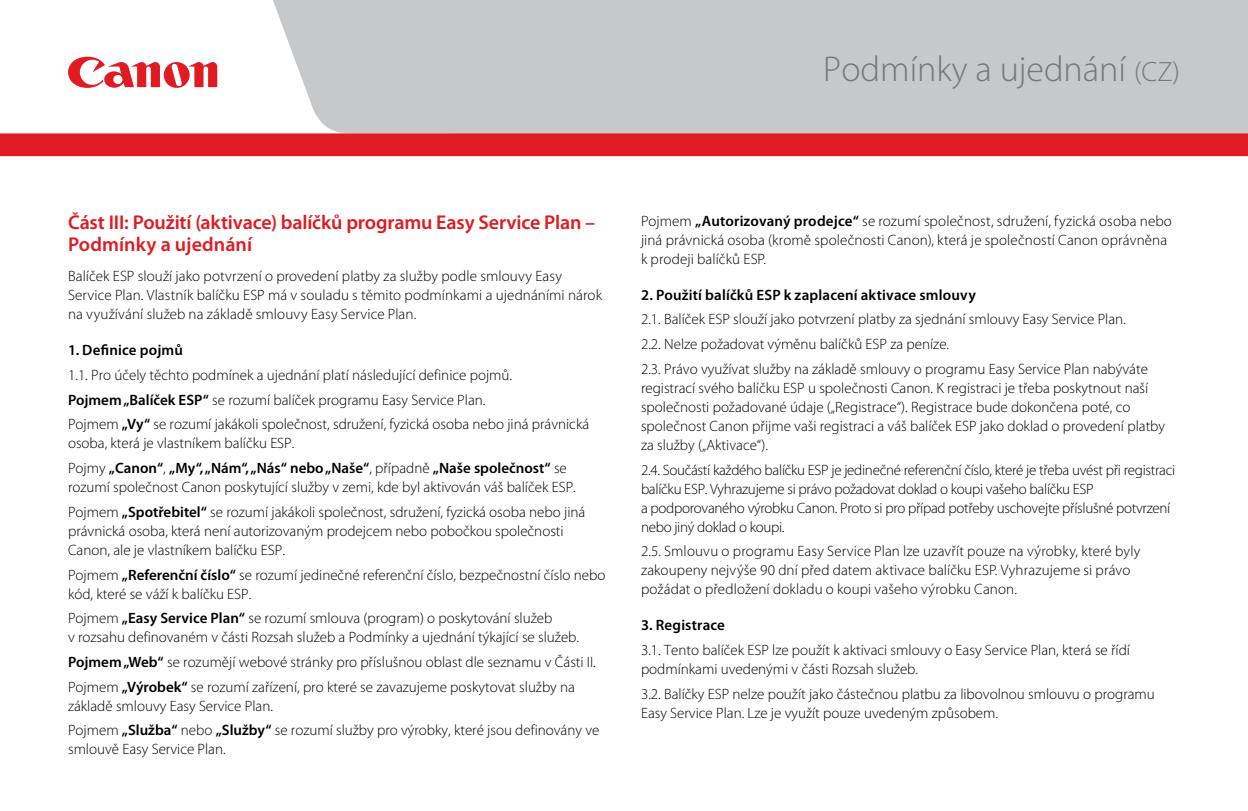
<style>
.page{position:relative;width:1248px;height:811px;background:#fff}
.page>*{position:absolute;margin:0;border:0;box-sizing:border-box;transform-origin:0 0}
.t1{font:300 36px "Myriad Pro";color:#77787b}
.t2{font:600 20px/22px "Myriad Pro";letter-spacing:-.005em;color:#e11a21}
.t3{font:300 15px/19px "Myriad Pro";color:#000}
.t4{font:300 15px/19px "Myriad Pro";letter-spacing:-.02em;color:#000}
.t5{font:600 15px "Myriad Pro";letter-spacing:.01em;color:#000}
.s1{font-size:28px}
.s2{font-weight:600}
</style>
<div class="page">
<div style="left:449px;top:0;width:798px;height:133px;background:#c7c8ca"></div>
<svg style="left:84px;top:0;width:365px;height:133px"></svg>
<svg style="left:0;top:133px;width:1247px;height:24px;background:#e1262d"></svg>
<svg style="left:68px;top:57px;width:149px;height:31px"></svg>
<h1 class="t1" style="left:823px;top:49px;width:358px">Podmínky a ujednání <span class="s1">(CZ)</span></h1>
<h2 class="t2" style="left:68px;top:211px;width:528px">Část III: Použití (aktivace) balíčků programu Easy Service Plan –<br>Podmínky a ujednání</h2>
<p class="t3" style="left:68px;top:267px;width:535px">Balíček ESP slouží jako potvrzení o provedení platby za služby podle smlouvy Easy<br>Service Plan. Vlastník balíčku ESP má v souladu s těmito podmínkami a ujednáními nárok na využívání služeb na základě smlouvy Easy Service Plan.</p>
<p class="t5" style="left:68px;top:341px;width:116px">1. Definice pojmů</p>
<p class="t3" style="left:68px;top:363px;width:522px;line-height:24.6px">1.1. Pro účely těchto podmínek a ujednání platí následující definice pojmů.<br><span class="s2">Pojmem „Balíček ESP“</span> se rozumí balíček programu Easy Service Plan.<br>Pojmem <span class="s2">„Vy“</span> se rozumí jakákoli společnost, sdružení, fyzická osoba nebo jiná právnická</p>
<p class="t3" style="left:68px;top:431px;width:500px;line-height:24.6px">osoba, která je vlastníkem balíčku ESP.<br>Pojmy <span class="s2">„Canon“</span>, <span class="s2">„My“, „Nám“, „Nás“ nebo „Naše“</span>, případně <span class="s2">„Naše společnost“</span> se</p>
<p class="t3" style="left:68px;top:475px;width:518px;line-height:24.6px">rozumí společnost Canon poskytující služby v zemi, kde byl aktivován váš balíček ESP.<br>Pojmem <span class="s2">„Spotřebitel“</span> se rozumí jakákoli společnost, sdružení, fyzická osoba nebo jiná</p>
<p class="t3" style="left:68px;top:521px;width:497px">právnická osoba, která není autorizovaným prodejcem nebo pobočkou společnosti<br>Canon, ale je vlastníkem balíčku ESP.</p>
<p class="t3" style="left:68px;top:565px;width:538px">Pojmem <span class="s2">„Referenční číslo“</span> se rozumí jedinečné referenční číslo, bezpečnostní číslo nebo kód, které se váží k balíčku ESP.</p>
<p class="t3" style="left:68px;top:609px;width:512px">Pojmem <span class="s2">„Easy Service Plan“</span> se rozumí smlouva (program) o poskytování služeb<br>v rozsahu definovaném v části Rozsah služeb a Podmínky a ujednání týkající se služeb.</p>
<p class="t3" style="left:68px;top:650px;width:529px;line-height:24.6px"><span class="s2">Pojmem „Web“</span> se rozumějí webové stránky pro příslušnou oblast dle seznamu v Části II.<br>Pojmem <span class="s2">„Výrobek“</span> se rozumí zařízení, pro které se zavazujeme poskytovat služby na</p>
<p class="t3" style="left:68px;top:693px;width:533px;line-height:24.6px">základě smlouvy Easy Service Plan.<br>Pojmem <span class="s2">„Služba“</span> nebo <span class="s2">„Služby“</span> se rozumí služby pro výrobky, které jsou definovány ve</p>
<p class="t3" style="left:68px;top:740px;width:159px">smlouvě Easy Service Plan.</p>
<p class="t3" style="left:641px;top:211px;width:532px">Pojmem <span class="s2">„Autorizovaný prodejce“</span> se rozumí společnost, sdružení, fyzická osoba nebo jiná právnická osoba (kromě společnosti Canon), která je společností Canon oprávněna k prodeji balíčků ESP.</p>
<p class="t5" style="left:641px;top:285px;width:336px">2. Použití balíčků ESP k zaplacení aktivace smlouvy</p>
<p class="t3" style="left:641px;top:307px;width:508px;line-height:24.6px">2.1. Balíček ESP slouží jako potvrzení platby za sjednání smlouvy Easy Service Plan.<br>2.2. Nelze požadovat výměnu balíčků ESP za peníze.<br>2.3. Právo využívat služby na základě smlouvy o programu Easy Service Plan nabýváte</p>
<p class="t3" style="left:641px;top:378px;width:525px">registrací svého balíčku ESP u společnosti Canon. K registraci je třeba poskytnout naší společnosti požadované údaje („Registrace“). Registrace bude dokončena poté, co společnost Canon přijme vaši registraci a váš balíček ESP jako doklad o provedení platby za služby („Aktivace“).</p>
<p class="t4" style="left:641px;top:460px;width:535px">2.4. Součástí každého balíčku ESP je jedinečné referenční číslo, které je třeba uvést při registraci balíčku ESP. Vyhrazujeme si právo požadovat doklad o koupi vašeho balíčku ESP<br>a podporovaného výrobku Canon. Proto si pro případ potřeby uschovejte příslušné potvrzení nebo jiný doklad o koupi.</p>
<p class="t3" style="left:641px;top:542px;width:501px">2.5. Smlouvu o programu Easy Service Plan lze uzavřít pouze na výrobky, které byly zakoupeny nejvýše 90 dní před datem aktivace balíčku ESP. Vyhrazujeme si právo požádat o předložení dokladu o koupi vašeho výrobku Canon.</p>
<p class="t5" style="left:641px;top:616px;width:85px">3. Registrace</p>
<p class="t3" style="left:641px;top:641px;width:490px">3.1. Tento balíček ESP lze použít k aktivaci smlouvy o Easy Service Plan, která se řídí podmínkami uvedenými v části Rozsah služeb.</p>
<p class="t3" style="left:641px;top:684px;width:515px">3.2. Balíčky ESP nelze použít jako částečnou platbu za libovolnou smlouvu o programu<br>Easy Service Plan. Lze je využít pouze uvedeným způsobem.</p>
</div>
